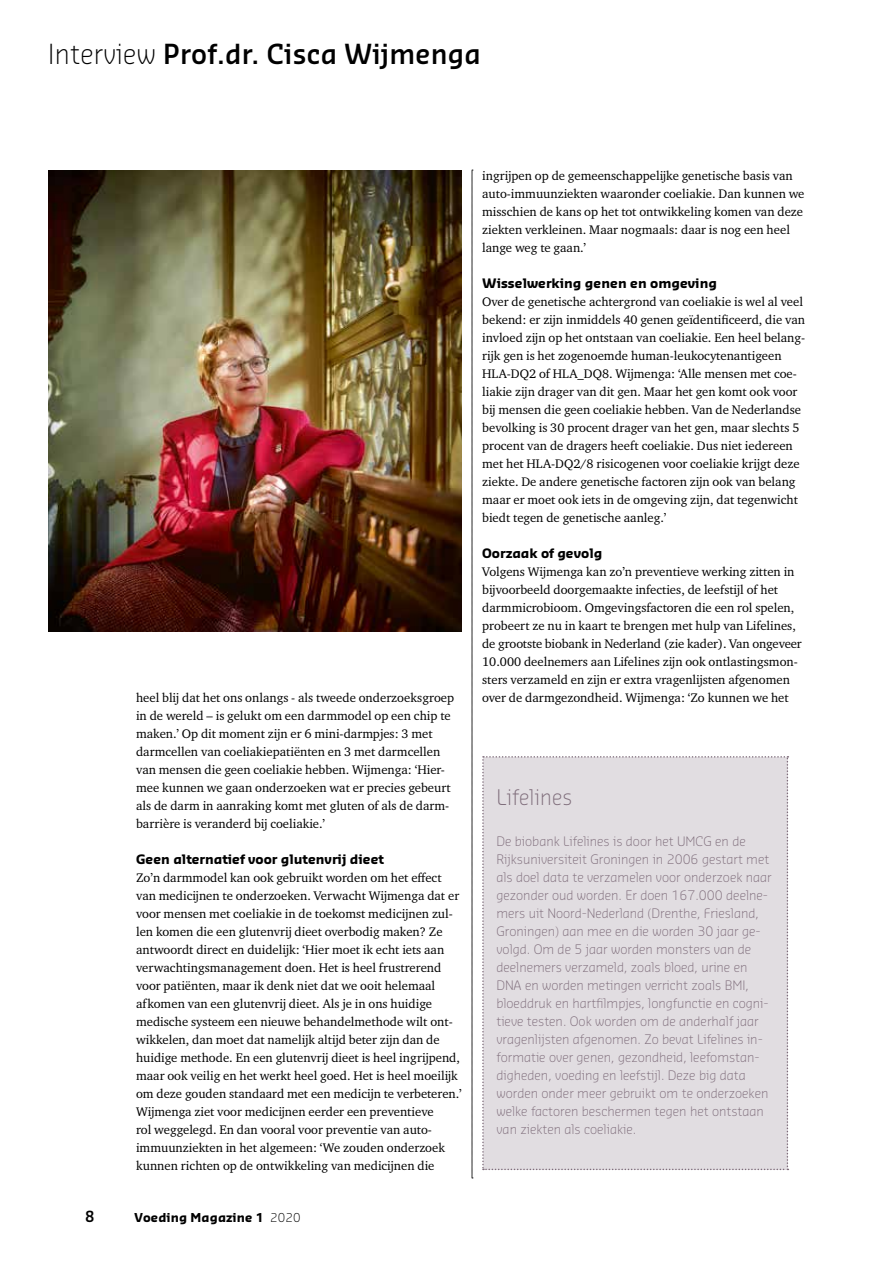
<style>
.page{position:relative;width:893px;height:1263px;background:#fff}
.page>*{position:absolute;margin:0;border:0;box-sizing:border-box;transform-origin:0 0}
.t1{font:600 27px "Sansa Std";letter-spacing:.01em;color:#000}
.t2{font:300 21px "Sansa Std";letter-spacing:.01em;color:#7e6c7a}
.t3{font:600 15px "Sansa Std";color:#000}
.t4{font:12.75px/18px "Charter ITC Std";color:#000}
.t5{font:300 12.75px/18px "Sansa Std";color:#7e6c7a}
.t6{font:700 12.75px "Sansa Std";color:#000}
.t7{font:700 12px "Sansa Std";letter-spacing:.01em;color:#000}
.s1{font-weight:300}
</style>
<div class="page">
<img style="left:48px;top:170px;width:414px;height:461px">
<div style="left:482px;top:756px;width:306px;height:414px;background:#e1dde1"></div>
<svg style="left:472px;top:170px;width:1px;height:1009px"></svg>
<h1 class="t1" style="left:48px;top:37px;width:434px"><span class="s1">Interview</span> Prof.dr. Cisca Wijmenga</h1>
<p class="t4" style="left:136px;top:688px;width:320px">heel blij dat het ons onlangs - als tweede onderzoeksgroep in de wereld – is gelukt om een darmmodel op een chip te maken.’ Op dit moment zijn er 6 mini-darmpjes: 3 met darmcellen van coeliakiepatiënten en 3 met darmcellen van mensen die geen coeliakie hebben. Wijmenga: ‘Hier&shy;mee kunnen we gaan onderzoeken wat er precies gebeurt als de darm in aanraking komt met gluten of als de darm&shy;barrière is veranderd bij coeliakie.’</p>
<p class="t6" style="left:136px;top:851px;width:249px">Geen alternatief voor glutenvrij dieet</p>
<p class="t4" style="left:136px;top:868px;width:327px">Zo’n darmmodel kan ook gebruikt worden om het effect van medicijnen te onderzoeken. Verwacht Wijmenga dat er voor mensen met coeliakie in de toekomst medicijnen zul&shy;len komen die een glutenvrij dieet overbodig maken? Ze antwoordt direct en duidelijk: ‘Hier moet ik echt iets aan verwachtingsmanagement doen. Het is heel frustrerend voor patiënten, maar ik denk niet dat we ooit helemaal afkomen van een glutenvrij dieet. Als je in ons huidige medische systeem een nieuwe behandelmethode wilt ont&shy;wikkelen, dan moet dat namelijk altijd beter zijn dan de huidige methode. En een glutenvrij dieet is heel ingrijpend, maar ook veilig en het werkt heel goed. Het is heel moeilijk om deze gouden standaard met een medicijn te verbeteren.’ Wijmenga ziet voor medicijnen eerder een preventieve<br>rol weggelegd. En dan vooral voor preventie van auto&shy;immuunziekten in het algemeen: ‘We zouden onderzoek kunnen richten op de ontwikkeling van medicijnen die</p>
<p class="t3" style="left:85px;top:1206px;width:11px">8</p>
<p class="t7" style="left:134px;top:1210px;width:168px">Voeding Magazine 1 <span class="s1">2020</span></p>
<p class="t4" style="left:482px;top:167px;width:324px">ingrijpen op de gemeenschappelijke genetische basis van auto-immuunziekten waaronder coeliakie. Dan kunnen we misschien de kans op het tot ontwikkeling komen van deze ziekten verkleinen. Maar nogmaals: daar is nog een heel lange weg te gaan.’</p>
<p class="t6" style="left:482px;top:275px;width:236px">Wisselwerking genen en omgeving</p>
<p class="t4" style="left:482px;top:293px;width:325px">Over de genetische achtergrond van coeliakie is wel al veel bekend: er zijn inmiddels 40 genen geïdentificeerd, die van invloed zijn op het ontstaan van coeliakie. Een heel belang&shy;rijk gen is het zogenoemde human-leukocytenantigeen HLA-DQ2 of HLA_DQ8. Wijmenga: ‘Alle mensen met coe&shy;liakie zijn drager van dit gen. Maar het gen komt ook voor bij mensen die geen coeliakie hebben. Van de Nederlandse bevolking is 30 procent drager van het gen, maar slechts 5 procent van de dragers heeft coeliakie. Dus niet iedereen met het HLA-DQ2/8 risicogenen voor coeliakie krijgt deze ziekte. De andere genetische factoren zijn ook van belang maar er moet ook iets in de omgeving zijn, dat tegenwicht biedt tegen de genetische aanleg.’</p>
<p class="t6" style="left:482px;top:545px;width:122px">Oorzaak of gevolg</p>
<p class="t4" style="left:482px;top:563px;width:321px">Volgens Wijmenga kan zo’n preventieve werking zitten in bijvoorbeeld doorgemaakte infecties, de leefstijl of het darmmicrobioom. Omgevingsfactoren die een rol spelen, probeert ze nu in kaart te brengen met hulp van Lifelines, de grootste biobank in Nederland (zie kader). Van ongeveer 10.000 deelnemers aan Lifelines zijn ook ontlastingsmon&shy;sters verzameld en zijn er extra vragenlijsten afgenomen over de darmgezondheid. Wijmenga: ‘Zo kunnen we het</p>
<h2 class="t2" style="left:496px;top:784px;width:77px">Lifelines</h2>
<p class="t5" style="left:496px;top:832px;width:277px">De biobank Lifelines is door het UMCG en de Rijksuniversiteit Groningen in 2006 gestart met als doel data te verzamelen voor onderzoek naar gezonder oud worden. Er doen 167.000 deelne&shy;mers uit Noord-Nederland (Drenthe, Friesland, Groningen) aan mee en die worden 30 jaar ge&shy;volgd. Om de 5 jaar worden monsters van de deelnemers verzameld, zoals bloed, urine en DNA en worden metingen verricht zoals BMI, bloeddruk en hartfilmpjes, longfunctie en cogni&shy;tieve testen. Ook worden om de anderhalf jaar vragenlijsten afgenomen. Zo bevat Lifelines in&shy;formatie over genen, gezondheid, leefomstan&shy;digheden, voeding en leefstijl. Deze big data worden onder meer gebruikt om te onderzoeken welke factoren beschermen tegen het ontstaan van ziekten als coeliakie.</p>
</div>
